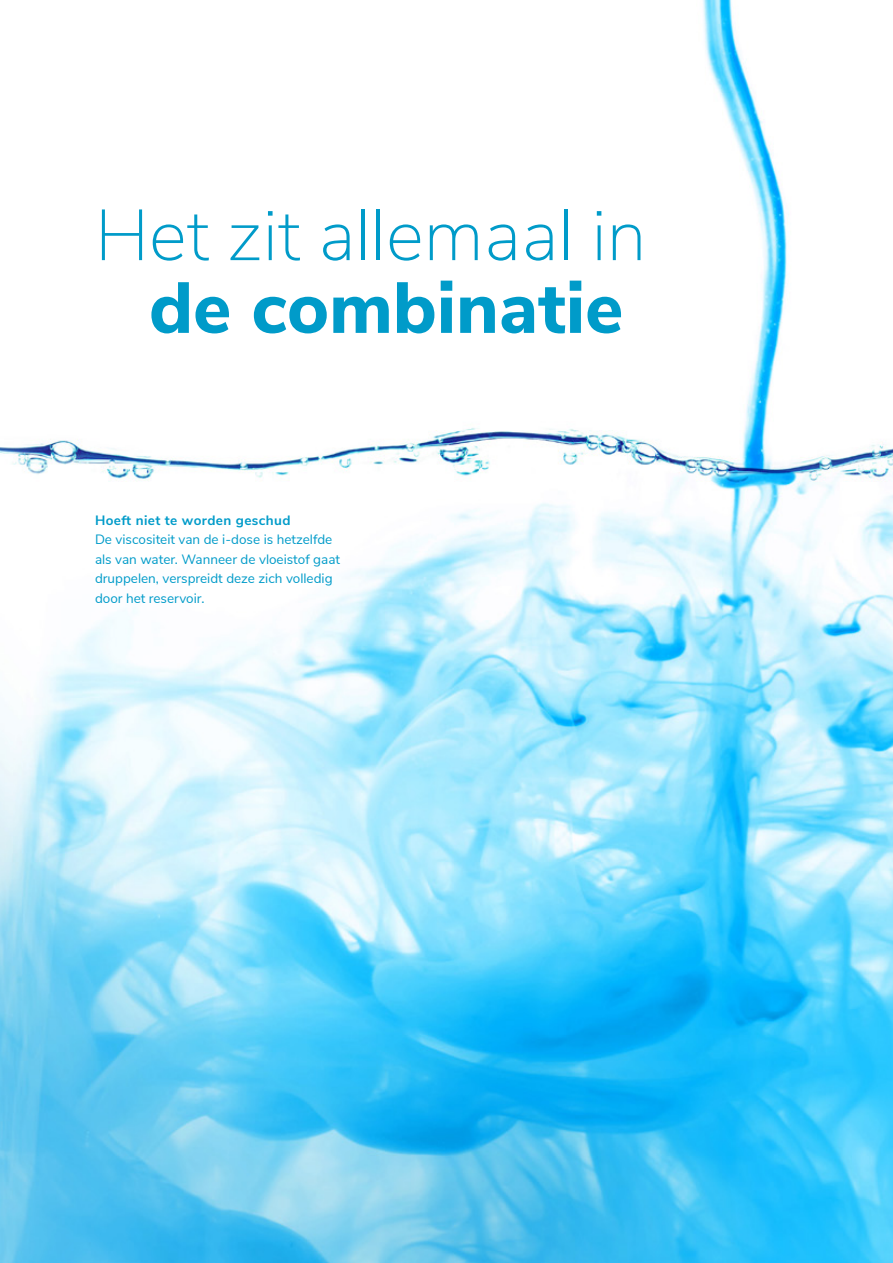
<style>
.page{position:relative;width:893px;height:1263px;background:#fff}
.page>*{position:absolute;margin:0;border:0;box-sizing:border-box;transform-origin:0 0}
.t1{font:200 71.85px "Nunito Sans";color:#009bc9}
.t2{font:800 71.85px "Nunito Sans";color:#009bc9}
.t3{font:13.5px/19.5px "Nunito Sans";color:#009bc9}
.t4{font:700 13.5px "Nunito Sans";letter-spacing:.03em;color:#009bc9}
</style>
<div class="page">
<img style="left:0;top:0;width:893px;height:1263px">
<h1 class="t1" style="left:95px;top:183px;width:553px">Het zit allemaal in</h1>
<h1 class="t2" style="left:149px;top:255px;width:476px">de combinatie</h1>
<p class="t4" style="left:95px;top:510px;width:197px">Hoeft niet te worden geschud</p>
<p class="t3" style="left:95px;top:529px;width:247px">De viscositeit van de i-dose is hetzelfde als van water. Wanneer de vloeistof gaat druppelen, verspreidt deze zich volledig door het reservoir.</p>
</div>
